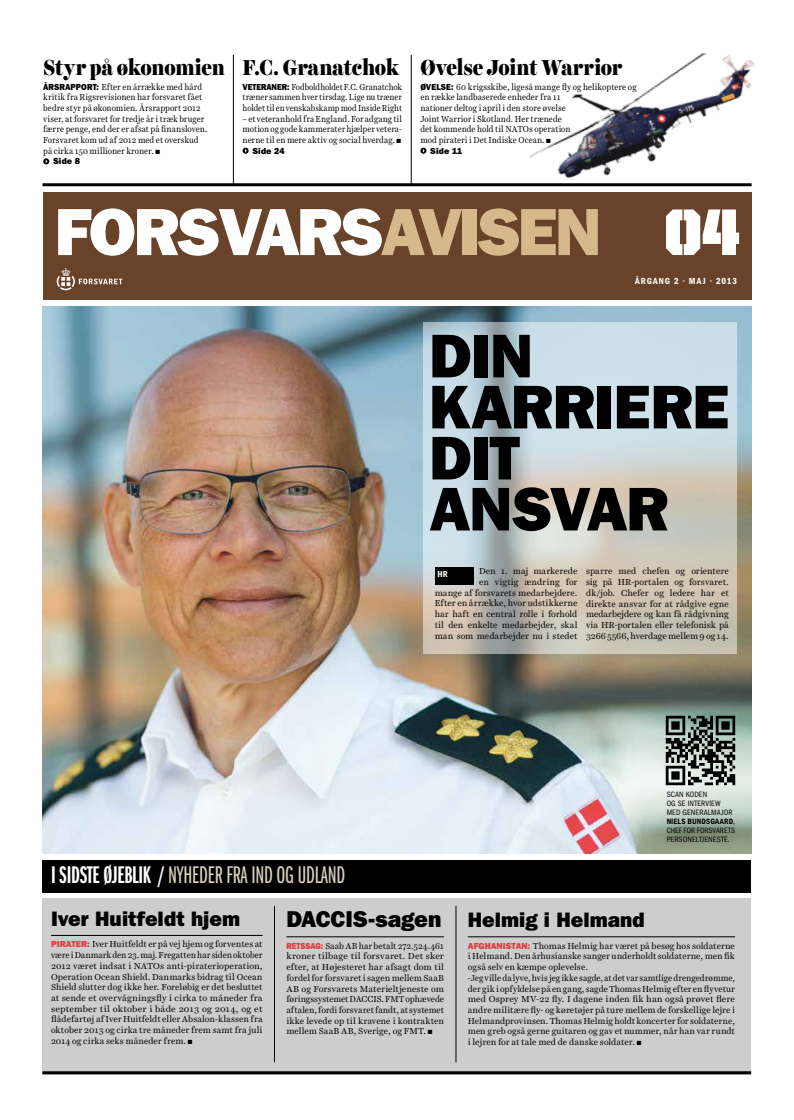
<style>
.page{position:relative;width:794px;height:1120px;background:#fff}
.page>*{position:absolute;margin:0;border:0;box-sizing:border-box;transform-origin:0 0}
.t1{font:67px "ITC Franklin Gothic Std Hvy";letter-spacing:-.045em;color:#fff}
.t2{font:62px/51px "ITC Franklin Gothic Std Hvy";letter-spacing:-.005em;color:#000}
.t3{font:25px "ITC Franklin Gothic Std Bk X Cp";letter-spacing:-.01em;color:#d9d3bd}
.t4{font:23px "ITC Franklin Gothic Std Hvy";letter-spacing:-.01em;color:#000}
.t5{font:900 22px "Harriet Display";letter-spacing:-.015em;color:#000;scale:.92 1}
.t6{font:21px "ITC Franklin Gothic Std Hvy";color:#000}
.t7{font:9.1px "ITC Franklin Gothic Std Dm Cd";letter-spacing:.105em;color:#fff}
.t8{font:9px "ITC Franklin Gothic Std Dm Cd";color:#fff}
.t9{font:8.8px/10.7px "Harriet Text";color:#000;text-align:justify}
.t10{font:8.8px "Harriet Text";color:#000;scale:.92 1}
.t11{font:8.8px/10.7px "Harriet Text";color:#000;text-align:justify;scale:.89 1}
.t12{font:8.8px "Harriet Text";color:#000;scale:.91 1}
.t13{font:8.8px "ITC Franklin Gothic Std Hvy";letter-spacing:.015em;color:#000}
.t14{font:8.8px "ITC Franklin Gothic Std Hvy";color:#e03c3c}
.t15{font:condensed 8px/9px "ITC Franklin Gothic Std";letter-spacing:.015em;color:#000}
.s1{font-family:"ITC Franklin Gothic Std Hvy"}
.s2{color:#d5b98d}
.s3{font-family:"United Sans Semi Cond Stencil";font-size:66px}
.s4{font-family:"ITC Franklin Gothic Std Dm X Cp";color:#fff}
.s5{font-family:"ITC Franklin Gothic Std Hvy";color:#e03c3c}
.s6{font-family:"ITC Franklin Gothic Std Dm Cd";font-stretch:normal}
</style>
<div class="page">
<svg style="left:420px;top:148px;width:6px;height:6px"></svg>
<div style="left:43px;top:860px;width:708px;height:32px;background:#000"></div>
<div style="left:43px;top:898px;width:708px;height:176px;background:#cecdcd"></div>
<hr style="left:42px;top:1071px;width:709px;height:3px;background:#000">
<svg style="left:243px;top:148px;width:6px;height:6px"></svg>
<svg style="left:43px;top:158px;width:6px;height:6px"></svg>
<hr style="left:468px;top:936px;width:267px;height:1px;background:#000">
<hr style="left:286px;top:936px;width:158px;height:1px;background:#000">
<hr style="left:51px;top:935px;width:211px;height:1px;background:#000">
<div style="left:43px;top:193px;width:708px;height:107px;background:#694329"></div>
<svg style="left:57px;top:268px;width:65px;height:22px"></svg>
<hr style="left:411px;top:55px;width:1px;height:129px;background:#000">
<hr style="left:233px;top:55px;width:1px;height:129px;background:#000">
<hr style="left:43px;top:183px;width:708px;height:3px;background:#000">
<img style="left:519px;top:52px;width:236px;height:162px">
<hr style="left:274px;top:906px;width:1px;height:156px;background:#000">
<hr style="left:456px;top:906px;width:1px;height:156px;background:#000">
<img style="left:43px;top:306px;width:708px;height:547px">
<svg style="left:423px;top:322px;width:314px;height:331px;background:#c7cdcb"></svg>
<img style="left:664px;top:714px;width:73px;height:73px">
<div style="left:435px;top:567px;width:38px;height:18px;background:#000"></div>
<p class="t5" style="left:43px;top:52px;width:199px">Styr på økonomien</p>
<p class="t10" style="left:43px;top:80px;width:174px"><span class="s1">ÅRSRAPPORT:</span> Efter en årrække med hård</p>
<p class="t10" style="left:43px;top:91px;width:174px">kritik fra Rigsrevisionen har forsvaret fået</p>
<p class="t10" style="left:43px;top:102px;width:172px">bedre styr på økonomien. Årsrapport 2012</p>
<p class="t10" style="left:43px;top:112px;width:177px">viser, at forsvaret for tredje år i træk bruger</p>
<p class="t10" style="left:43px;top:123px;width:180px">færre penge, end der er afsat på finansloven.</p>
<p class="t10" style="left:43px;top:134px;width:170px">Forsvaret kom ud af 2012 med et overskud</p>
<p class="t10" style="left:43px;top:145px;width:128px">på cirka 150 millioner kroner. ■</p>
<p class="t13" style="left:53px;top:156px;width:29px">SIDE 8</p>
<p class="t5" style="left:243px;top:52px;width:172px">F.C. Granatchok</p>
<p class="t11" style="left:243px;top:81px;width:181px"><span class="s1">VETERANER:</span> Fodboldholdet F.C. Granatchok træner sammen hver tirsdag. Lige nu træner holdet til en venskabskamp mod Inside Right</p>
<p class="t10" style="left:243px;top:112px;width:175px">– et veteranhold fra England. For adgang til</p>
<p class="t12" style="left:243px;top:123px;width:177px">motion og gode kammerater hjælper vetera-</p>
<p class="t10" style="left:243px;top:134px;width:174px">nerne til en mere aktiv og social hverdag. ■</p>
<p class="t13" style="left:252px;top:146px;width:34px">SIDE 24</p>
<p class="t5" style="left:420px;top:52px;width:221px">Øvelse Joint Warrior</p>
<p class="t10" style="left:420px;top:80px;width:236px"><span class="s1">ØVELSE:</span> 60 krigsskibe, ligeså mange fly og helikoptere og</p>
<p class="t10" style="left:420px;top:91px;width:154px">en række landbaserede enheder fra 11</p>
<p class="t10" style="left:420px;top:102px;width:159px">nationer deltog i april i den store øvelse</p>
<p class="t10" style="left:420px;top:112px;width:155px">Joint Warrior i Skotland. Her trænede</p>
<p class="t10" style="left:420px;top:123px;width:165px">det kommende hold til NATOs operation</p>
<p class="t10" style="left:420px;top:134px;width:143px">mod pirateri i Det Indiske Ocean. ■</p>
<p class="t13" style="left:430px;top:146px;width:34px">SIDE 11</p>
<p class="t1" style="left:55px;top:193px;width:686px">FORSVARS<span class="s2">AVISEN</span> <span class="s3">04</span></p>
<p class="t7" style="left:635px;top:276px;width:103px">ÅRGANG 2 · MAJ · 2013</p>
<p class="t2" style="left:429px;top:331px;width:98px">DIN<br>KARR</p>
<p class="t2" style="left:594px;top:382px;width:137px">IERE</p>
<p class="t2" style="left:429px;top:433px;width:199px">DIT<br>AN SVAR</p>
<p class="t9" style="left:435px;top:566px;width:144px;text-align:right">Den 1. maj markerede<br>en vigtig ændring for<br>mange af forsvarets medarbejdere.<br>Efter en årrække, hvor udstikkerne har haft en central rolle i forhold til den enkelte medarbejder, skal man som medarbejder nu i stedet</p>
<p class="t9" style="left:586px;top:566px;width:144px">sparre med chefen og orientere sig på HR-portalen og forsvaret. dk/job. Chefer og ledere har et direkte ansvar for at rådgive egne medarbejdere og kan få rådgivning via HR-portalen eller telefonisk på 3266 5566, hverdage mellem 9 og 14.</p>
<p class="t8" style="left:437px;top:568px;width:12px">HR</p>
<p class="t3" style="left:51px;top:862px;width:296px"><span class="s4">I SIDSTE ØJEBLIK /</span> NYHEDER FRA IND OG UDLAND</p>
<p class="t6" style="left:51px;top:906px;width:191px">IVER HUITFELDT HJEM</p>
<p class="t9" style="left:51px;top:939px;width:213px"><span class="s5">PIRATER:</span> Iver Huitfeldt er på vej hjem og forventes at være i Danmark den 23. maj. Fregatten har siden oktober 2012 været indsat i NATOs anti-piraterioperation, Operation Ocean Shield. Danmarks bidrag til Ocean Shield slutter dog ikke her. Foreløbig er det besluttet at sende et overvågningsfly i cirka to måneder fra september til oktober i både 2013 og 2014, og et flådefartøj af Iver Huitfeldt eller Absalon-klassen fra oktober 2013 og cirka tre måneder frem samt fra juli 2014 og cirka seks måneder frem. ■</p>
<p class="t4" style="left:286px;top:906px;width:156px">DACCIS -SAGEN</p>
<p class="t9" style="left:286px;top:940px;width:159px"><span class="s5">RETSSAG:</span> Saab AB har betalt 272.524.461 kroner tilbage til forsvaret. Det sker efter, at Højesteret har afsagt dom til fordel for forsvaret i sagen mellem SaaB AB og Forsvarets Materieltjeneste om føringssystemet DACCIS. FMT ophævede aftalen, fordi forsvaret fandt, at systemet ikke levede op til kravene i kontrakten mellem SaaB AB, Sverige, og FMT. ■</p>
<p class="t15" style="left:666px;top:789px;width:70px">SCAN KODEN<br>OG SE INTERVIEW<br>MED GENERALMAJOR<br><span class="s6">NIELS BUNDSGAARD</span>,<br>CHEF FOR FORSVARETS<br>PERSONELTJENESTE.</p>
<p class="t6" style="left:468px;top:908px;width:178px">HELMIG I HELMAND</p>
<p class="t14" style="left:468px;top:940px;width:24px">AFGHAN</p>
<p class="t9" style="left:468px;top:940px;width:269px;text-align:left;text-indent:35px"><span class="s5">ISTAN :</span> Thomas Helmig har været på besøg hos soldaterne i Helmand. Den århusianske sanger underholdt soldaterne, men fik også selv en kæmpe oplevelse.<br>-Jeg ville da lyve, hvis jeg ikke sagde, at det var samtlige drengedrømme, der gik i opfyldelse på en gang, sagde Thomas Helmig efter en flyvetur med Osprey MV-22 fly. I dagene inden fik han også prøvet flere andre militære fly- og køretøjer på ture mellem de forskellige lejre i Helmandprovinsen. Thomas Helmig holdt koncerter for soldaterne, men greb også gerne guitaren og gav et nummer, når han var rundt i lejren for at tale med de danske soldater. ■</p>
</div>
